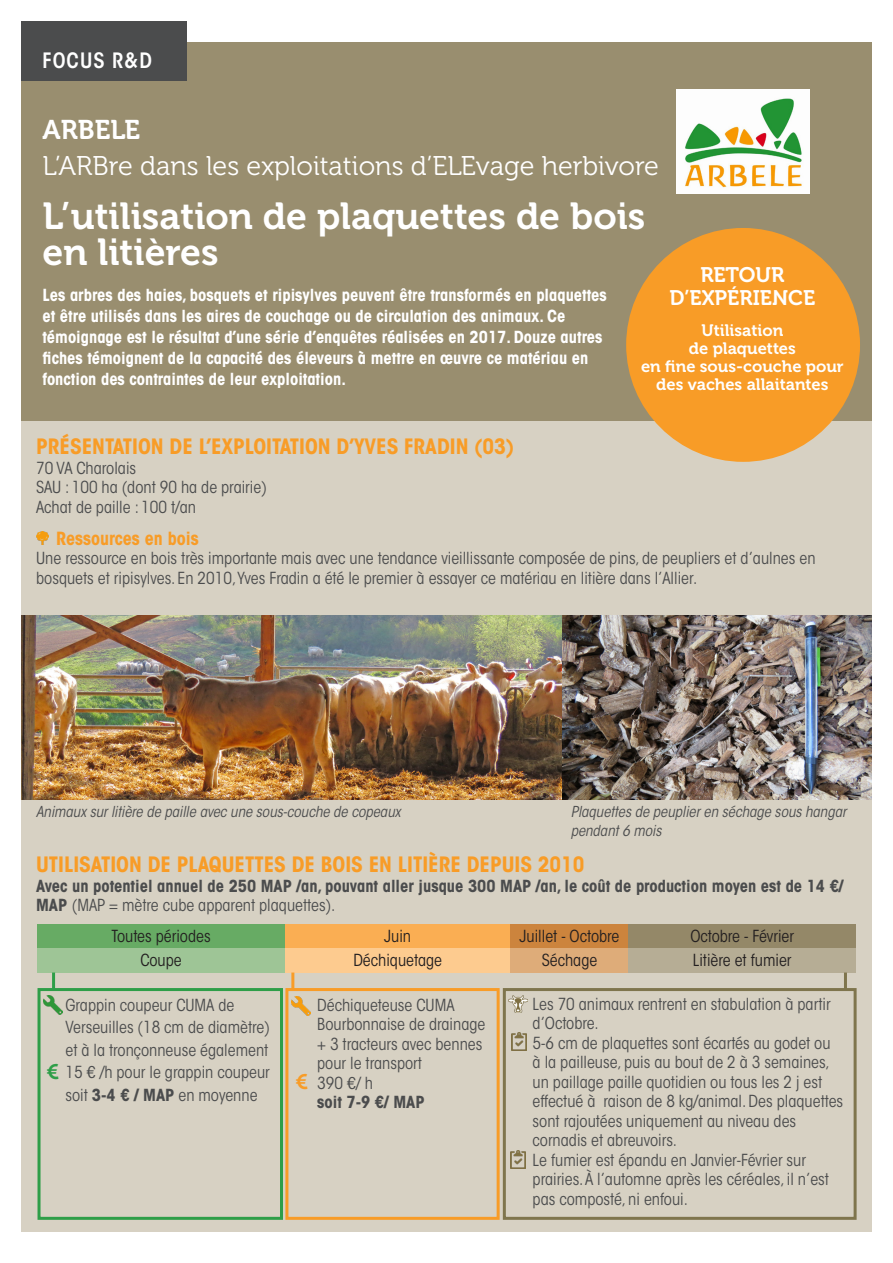
<style>
.page{position:relative;width:893px;height:1263px;background:#fff}
.page>*{position:absolute;margin:0;border:0;box-sizing:border-box;transform-origin:0 0}
.t1{font:37.5px/36px "Museo 700";color:#fff}
.t2{font:27px "Museo 300";color:#fff}
.t3{font:27px "Museo 700";color:#fff}
.t4{font:700 condensed 21px "ITC Avant Garde Std";color:#f89c27}
.t5{font:21px/22.5px "Museo 700";color:#fff;text-align:center}
.t6{font:600 condensed 21px "ITC Avant Garde Std";letter-spacing:.05em;color:#fff}
.t7{font:21px "Museo 700";color:#2e9e48}
.t8{font:21px "Museo 700";color:#f89c27}
.t9{font:700 condensed 18px "ITC Avant Garde Std";color:#f89c27}
.t10{font:condensed 16.5px/19.5px "ITC Avant Garde Std";color:#4b4c4d}
.t11{font:700 condensed 16.5px/21px "ITC Avant Garde Std";color:#fff}
.t12{font:700 condensed 16.5px/19.5px "ITC Avant Garde Std";color:#4b4c4d}
.t13{font:condensed 16.5px "ITC Avant Garde Std";color:#231f20}
.t14{font:16.5px/18px "Museo 700";color:#fff;text-align:center}
.t15{font:italic condensed 15px/19.5px "ITC Avant Garde Std";color:#4b4c4d}
.s1{font-weight:400}
.s2{font-weight:700}
</style>
<div class="page">
<div style="left:21px;top:43px;width:851px;height:378px;background:#998e6f"></div>
<div style="left:21px;top:421px;width:851px;height:810px;background:#d7d1c3"></div>
<div style="left:21px;top:21px;width:166px;height:60px;background:#4b4c4d"></div>
<div style="left:626px;top:228px;width:234px;height:234px;background:#f89c27;border-radius:50%"></div>
<img style="left:21px;top:615px;width:851px;height:184px">
<img style="left:676px;top:89px;width:133px;height:105px">
<div style="left:37px;top:924px;width:248px;height:24px;background:#67ab64"></div>
<div style="left:285px;top:924px;width:225px;height:24px;background:#faae53"></div>
<div style="left:510px;top:924px;width:119px;height:24px;background:#cc843d"></div>
<div style="left:629px;top:924px;width:227px;height:24px;background:#948868"></div>
<div style="left:37px;top:948px;width:248px;height:24px;background:#9ec596"></div>
<div style="left:285px;top:948px;width:225px;height:24px;background:#fdcb8f"></div>
<div style="left:510px;top:948px;width:119px;height:24px;background:#deac79"></div>
<div style="left:629px;top:948px;width:227px;height:24px;background:#b6ad95"></div>
<hr style="left:52px;top:972px;width:3px;height:17px;background:#2e9e48">
<hr style="left:291px;top:972px;width:3px;height:17px;background:#f89c27">
<hr style="left:844px;top:972px;width:3px;height:17px;background:#7f754d">
<img style="left:44px;top:995px;width:18px;height:19px">
<img style="left:292px;top:997px;width:18px;height:18px">
<div style="left:38px;top:988px;width:245px;height:232px;border:3px solid #2e9e48"></div>
<div style="left:285px;top:988px;width:215px;height:232px;border:3px solid #f89c27"></div>
<div style="left:503px;top:988px;width:354px;height:232px;border:3px solid #7f754d"></div>
<img style="left:511px;top:1032px;width:15px;height:19px">
<img style="left:510px;top:1150px;width:15px;height:19px">
<img style="left:508px;top:995px;width:19px;height:17px">
<img style="left:36px;top:531px;width:13px;height:14px">
<p class="t6" style="left:43px;top:47px;width:111px">FOCUS R&amp;D</p>
<p class="t3" style="left:43px;top:115px;width:99px">ARBELE</p>
<p class="t2" style="left:43px;top:151px;width:618px">L’ARBre dans les exploitations d’ELEvage herbivore</p>
<p class="t1" style="left:43px;top:199px;width:604px">L’utilisation de plaquettes de bois en litières</p>
<p class="t11" style="left:43px;top:285px;width:566px">Les arbres des haies, bosquets et ripisylves peuvent être transformés en plaquettes et être utilisés dans les aires de couchage ou de circulation des animaux. Ce témoignage est le résultat d’une série d’enquêtes réalisées en 2017. Douze autres fiches témoignent de la capacité des éleveurs à mettre en œuvre ce matériau en fonction des contraintes de leur exploitation.</p>
<p class="t5" style="left:670px;top:264px;width:147px">RETOUR<br>D’EXPÉRIENCE</p>
<p class="t14" style="left:701px;top:322px;width:83px">Utilisation</p>
<p class="t14" style="left:689px;top:340px;width:108px">de plaquettes</p>
<p class="t14" style="left:641px;top:358px;width:204px">en fine sous-couche pour des vaches allaitantes</p>
<p class="t4" style="left:36px;top:433px;width:479px">PRÉSENTATION DE L’EXPLOITATION D’YVES FRADIN (03)</p>
<p class="t10" style="left:36px;top:458px;width:102px">70 VA Charolais</p>
<p class="t10" style="left:36px;top:478px;width:232px">SAU : 100 ha (dont 90 ha de prairie)</p>
<p class="t10" style="left:36px;top:497px;width:161px">Achat de paille : 100 t/an</p>
<p class="t10" style="left:36px;top:548px;width:781px">Une ressource en bois très importante mais avec une tendance vieillissante composée de pins, de peupliers et d’aulnes en bosquets et ripisylves. En 2010, Yves Fradin a été le premier à essayer ce matériau en litière dans l’Allier.</p>
<p class="t9" style="left:56px;top:527px;width:144px">Ressources en bois</p>
<p class="t15" style="left:36px;top:802px;width:366px">Animaux sur litière de paille avec une sous-couche de copeaux</p>
<p class="t15" style="left:571px;top:802px;width:277px">Plaquettes de peuplier en séchage sous hangar pendant 6 mois</p>
<p class="t4" style="left:36px;top:851px;width:550px">UTILISATION DE PLAQUETTES DE BOIS EN LITIÈRE DEPUIS 2010</p>
<p class="t12" style="left:36px;top:875px;width:809px">Avec un potentiel annuel de 250 MAP /an, pouvant aller jusque 300 MAP /an, le coût de production moyen est de 14 €/<br>MAP <span class="s1">(MAP = mètre cube apparent plaquettes).</span></p>
<p class="t13" style="left:112px;top:926px;width:101px">Toutes périodes</p>
<p class="t13" style="left:384px;top:926px;width:28px">Juin</p>
<p class="t13" style="left:519px;top:926px;width:102px">Juillet - Octobre</p>
<p class="t13" style="left:690px;top:926px;width:105px">Octobre - Février</p>
<p class="t13" style="left:140px;top:950px;width:43px">Coupe</p>
<p class="t13" style="left:353px;top:950px;width:90px">Déchiquetage</p>
<p class="t13" style="left:542px;top:950px;width:57px">Séchage</p>
<p class="t13" style="left:693px;top:950px;width:100px">Litière et fumier</p>
<p class="t10" style="left:65px;top:993px;width:206px;line-height:22.5px">Grappin coupeur CUMA de<br>Verseuilles (18 cm de diamètre) et à la tronçonneuse également</p>
<p class="t10" style="left:65px;top:1062px;width:206px">15 € /h pour le grappin coupeur</p>
<p class="t10" style="left:65px;top:1085px;width:194px">soit <span class="s2">3-4 € / MAP</span> en moyenne</p>
<p class="t10" style="left:533px;top:994px;width:299px">Les 70 animaux rentrent en stabulation à partir d’Octobre.</p>
<p class="t10" style="left:533px;top:1033px;width:312px">5-6 cm de plaquettes sont écartés au godet ou<br>à la pailleuse, puis au bout de 2 à 3 semaines, un paillage paille quotidien ou tous les 2 j est effectué à raison de 8 kg/animal. Des plaquettes sont rajoutées uniquement au niveau des cornadis et abreuvoirs.</p>
<p class="t10" style="left:533px;top:1150px;width:298px">Le fumier est épandu en Janvier-Février sur prairies. À l’automne après les céréales, il n’est pas composté, ni enfoui.</p>
<p class="t10" style="left:317px;top:995px;width:170px">Déchiqueteuse CUMA<br>Bourbonnaise de drainage</p>
<p class="t10" style="left:317px;top:1034px;width:167px">+ 3 tracteurs avec bennes pour le transport</p>
<p class="t10" style="left:317px;top:1073px;width:57px">390 €/ h</p>
<p class="t12" style="left:317px;top:1092px;width:109px">soit 7-9 €/ MAP</p>
<p class="t7" style="left:46px;top:1060px;width:14px">€</p>
<p class="t8" style="left:296px;top:1070px;width:14px">€</p>
</div>
